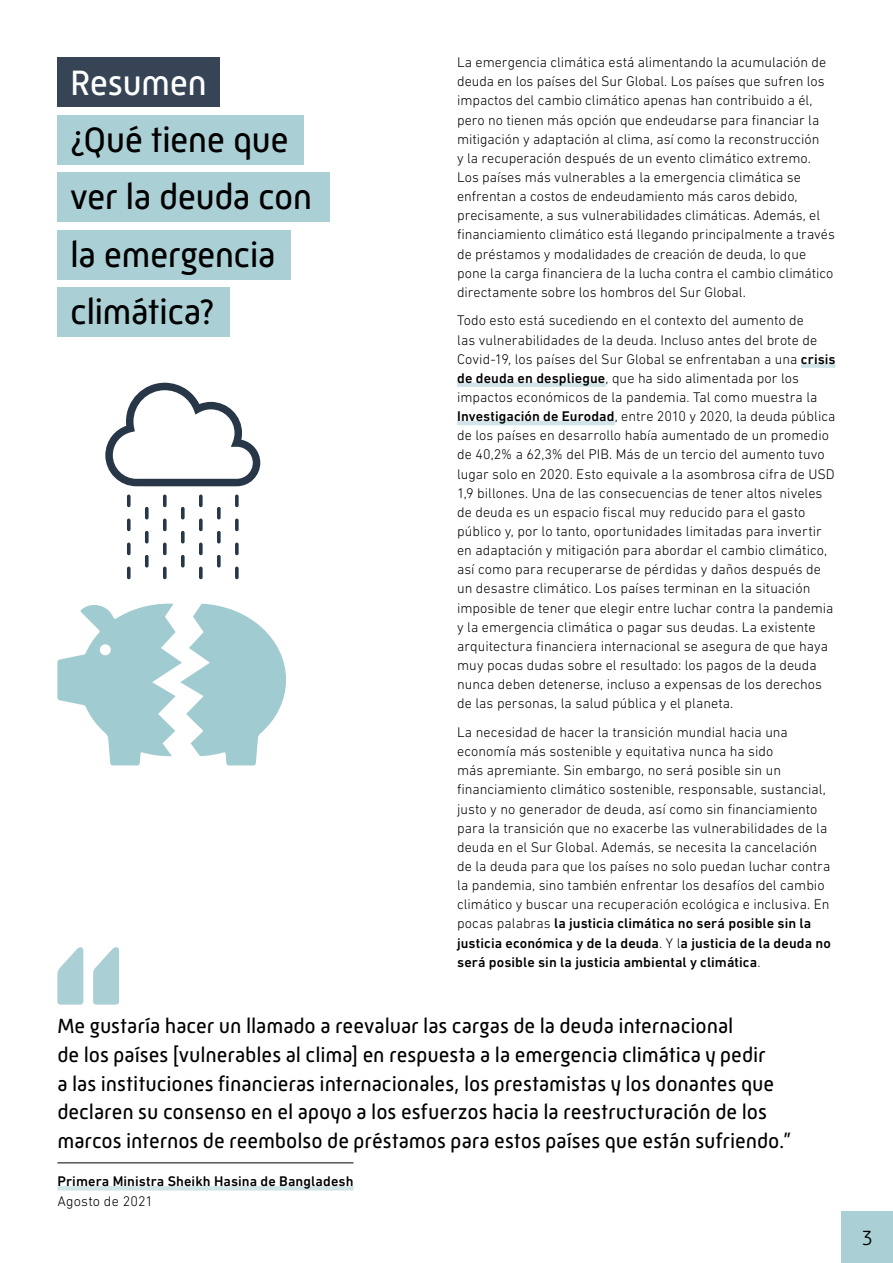
<style>
.page{position:relative;width:893px;height:1263px;background:#fff}
.page>*{position:absolute;margin:0;border:0;box-sizing:border-box;transform-origin:0 0}
.t1{font:36px/57.4px "Mic 32 New";letter-spacing:-.015em;color:#000}
.t2{font:36px "Mic 32 New";letter-spacing:-.015em;color:#fff}
.t3{font:21px/28.7px "Mic 32 New";color:#000}
.t4{font:300 21px "Mic 32 New";color:#000}
.t5{font:300 14.25px/19.2px "DIN Next LT Pro";color:#000}
.t6{font:500 14.25px "DIN Next LT Pro";letter-spacing:.005em;color:#000}
.s1{font-weight:500}
</style>
<div class="page">
<hr style="left:57px;top:1162px;width:297px;height:1px;background:#000">
<hr style="left:57px;top:1186px;width:297px;height:4px;background:#d1e5e8">
<svg style="left:57px;top:947px;width:62px;height:58px"></svg>
<div style="left:57px;top:57px;width:163px;height:50px;background:#364456"></div>
<div style="left:801px;top:363px;width:35px;height:5px;background:#d1e5e8"></div>
<div style="left:457px;top:382px;width:148px;height:5px;background:#d1e5e8"></div>
<hr style="left:457px;top:421px;width:158px;height:4px;background:#d1e5e8">
<div style="left:57px;top:115px;width:247px;height:50px;background:#aad0d6"></div>
<div style="left:57px;top:172px;width:273px;height:50px;background:#aad0d6"></div>
<div style="left:57px;top:230px;width:234px;height:49px;background:#aad0d6"></div>
<div style="left:842px;top:1212px;width:51px;height:51px;background:#aad0d6"></div>
<svg style="left:105px;top:383px;width:155px;height:103px"></svg>
<svg style="left:235px;top:543px;width:4px;height:12px"></svg>
<svg style="left:235px;top:567px;width:4px;height:12px"></svg>
<svg style="left:235px;top:494px;width:4px;height:13px"></svg>
<svg style="left:235px;top:519px;width:4px;height:12px"></svg>
<svg style="left:217px;top:555px;width:4px;height:12px"></svg>
<svg style="left:217px;top:507px;width:4px;height:12px"></svg>
<svg style="left:217px;top:531px;width:4px;height:12px"></svg>
<svg style="left:199px;top:519px;width:4px;height:12px"></svg>
<svg style="left:199px;top:567px;width:4px;height:12px"></svg>
<svg style="left:199px;top:494px;width:4px;height:13px"></svg>
<svg style="left:199px;top:543px;width:4px;height:12px"></svg>
<svg style="left:181px;top:555px;width:4px;height:12px"></svg>
<svg style="left:181px;top:507px;width:4px;height:12px"></svg>
<svg style="left:181px;top:531px;width:4px;height:12px"></svg>
<svg style="left:163px;top:543px;width:4px;height:12px"></svg>
<svg style="left:163px;top:494px;width:4px;height:13px"></svg>
<svg style="left:163px;top:567px;width:4px;height:12px"></svg>
<svg style="left:163px;top:519px;width:4px;height:12px"></svg>
<svg style="left:145px;top:555px;width:4px;height:12px"></svg>
<svg style="left:145px;top:531px;width:4px;height:12px"></svg>
<svg style="left:145px;top:507px;width:4px;height:12px"></svg>
<svg style="left:127px;top:519px;width:4px;height:12px"></svg>
<svg style="left:127px;top:543px;width:4px;height:12px"></svg>
<svg style="left:127px;top:567px;width:4px;height:12px"></svg>
<svg style="left:127px;top:494px;width:4px;height:13px"></svg>
<svg style="left:57px;top:603px;width:229px;height:162px"></svg>
<div style="left:57px;top:287px;width:173px;height:50px;background:#aad0d6"></div>
<h1 class="t2" style="left:70px;top:62px;width:138px">Resumen</h1>
<h1 class="t1" style="left:70px;top:111px;width:244px">¿Qué tiene que ver la deuda con la emergencia</h1>
<h1 class="t1" style="left:70px;top:283px;width:146px">climática?</h1>
<p class="t5" style="left:457px;top:52px;width:379px">La emergencia climática está alimentando la acumulación de deuda en los países del Sur Global. Los países que sufren los impactos del cambio climático apenas han contribuido a él, pero no tienen más opción que endeudarse para financiar la mitigación y adaptación al clima, así como la reconstrucción<br>y la recuperación después de un evento climático extremo.<br>Los países más vulnerables a la emergencia climática se enfrentan a costos de endeudamiento más caros debido, precisamente, a sus vulnerabilidades climáticas. Además, el financiamiento climático está llegando principalmente a través de préstamos y modalidades de creación de deuda, lo que pone la carga financiera de la lucha contra el cambio climático directamente sobre los hombros del Sur Global.</p>
<p class="t5" style="left:457px;top:311px;width:380px">Todo esto está sucediendo en el contexto del aumento de<br>las vulnerabilidades de la deuda. Incluso antes del brote de Covid-19, los países del Sur Global se enfrentaban a una <span class="s1">crisis de deuda en despliegue</span>, que ha sido alimentada por los impactos económicos de la pandemia. Tal como muestra la <span class="s1">Investigación de Eurodad</span>, entre 2010 y 2020, la deuda pública de los países en desarrollo había aumentado de un promedio de 40,2% a 62,3% del PIB. Más de un tercio del aumento tuvo lugar solo en 2020. Esto equivale a la asombrosa cifra de USD 1,9 billones. Una de las consecuencias de tener altos niveles de deuda es un espacio fiscal muy reducido para el gasto público y, por lo tanto, oportunidades limitadas para invertir en adaptación y mitigación para abordar el cambio climático, así como para recuperarse de pérdidas y daños después de un desastre climático. Los países terminan en la situación imposible de tener que elegir entre luchar contra la pandemia y la emergencia climática o pagar sus deudas. La existente arquitectura financiera internacional se asegura de que haya muy pocas dudas sobre el resultado: los pagos de la deuda nunca deben detenerse, incluso a expensas de los derechos de las personas, la salud pública y el planeta.</p>
<p class="t5" style="left:457px;top:722px;width:375px">La necesidad de hacer la transición mundial hacia una economía más sostenible y equitativa nunca ha sido<br>más apremiante. Sin embargo, no será posible sin un financiamiento climático sostenible, responsable, sustancial, justo y no generador de deuda, así como sin financiamiento para la transición que no exacerbe las vulnerabilidades de la deuda en el Sur Global. Además, se necesita la cancelación de la deuda para que los países no solo puedan luchar contra la pandemia, sino también enfrentar los desafíos del cambio climático y buscar una recuperación ecológica e inclusiva. En pocas palabras <span class="s1">la justicia climática no será posible sin la justicia económica y de la deuda</span>. Y l<span class="s1">a justicia de la deuda no será posible sin la justicia ambiental y climática</span>.</p>
<p class="t3" style="left:57px;top:1012px;width:735px">Me gustaría hacer un llamado a reevaluar las cargas de la deuda internacional<br>de los países [vulnerables al clima] en respuesta a la emergencia climática y pedir<br>a las instituciones financieras internacionales, los prestamistas y los donantes que declaren su consenso en el apoyo a los esfuerzos hacia la reestructuración de los marcos internos de reembolso de préstamos para estos países que están sufriendo.”</p>
<p class="t6" style="left:57px;top:1173px;width:298px">Primera Ministra Sheikh Hasina de Bangladesh</p>
<p class="t5" style="left:57px;top:1191px;width:97px">Agosto de 2021</p>
<h2 class="t4" style="left:862px;top:1225px;width:12px">3</h2>
</div>
